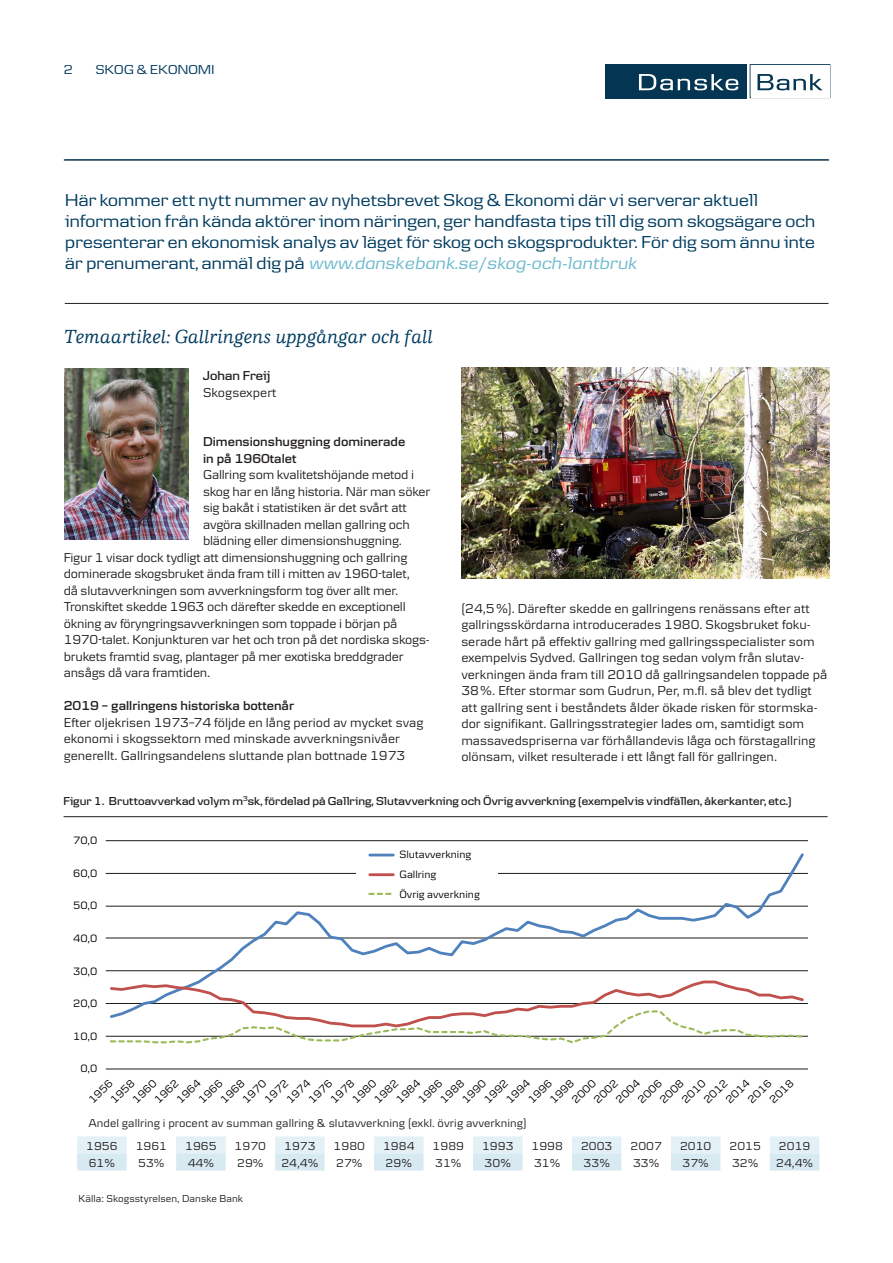
<style>
.page{position:relative;width:893px;height:1263px;background:#fff}
.page>*{position:absolute;margin:0;border:0;box-sizing:border-box;transform-origin:0 0}
.t1{font:italic 500 19.5px "Danske Human";letter-spacing:.005em;color:#003c5f}
.Brödtext{font:18px/21px "Danske Headline";letter-spacing:.01em;color:#003c5f}
.Brödtext-2{font:13.5px/16.5px "Danske Textv 2";letter-spacing:-.01em;color:#231f20}
.t2{font:600 13.5px/16.5px "Danske Textv 2";color:#231f20}
.Brödtext-3{font:13.5px "Danske Headline";letter-spacing:.02em;color:#003c5f}
.Brödtext-4{font:600 13.5px "Danske Headline";letter-spacing:.005em;color:#231f20}
.Brödtext-5{font:12px "Danske Textv 2";letter-spacing:.005em;color:#231f20}
.t3{font:600 12px "Danske Headline";letter-spacing:.005em;color:#231f20}
.t4{font:11.1px "Danske Textv 2";color:#000}
.Brödtext-6{font:10.5px "Danske Textv 2";letter-spacing:.005em;color:#231f20}
.s1{font-style:italic;color:#6dbace}
</style>
<div class="page">
<hr style="left:64px;top:160px;width:765px;height:1px;background:#231f20">
<div style="left:605px;top:64px;width:141px;height:34px;background:#043653"></div>
<svg style="left:639px;top:74px;width:99px;height:16px"></svg>
<svg style="left:750px;top:64px;width:80px;height:34px"></svg>
<hr style="left:64px;top:159px;width:764px;height:1px;background:#003c5f">
<hr style="left:65px;top:303px;width:763px;height:1px;background:#231f20">
<hr style="left:106px;top:1036px;width:702px;height:1px;background:#1d1d1b">
<hr style="left:106px;top:1003px;width:702px;height:1px;background:#1d1d1b">
<hr style="left:106px;top:970px;width:702px;height:1px;background:#1d1d1b">
<hr style="left:106px;top:938px;width:702px;height:1px;background:#1d1d1b">
<hr style="left:106px;top:906px;width:702px;height:1px;background:#1d1d1b">
<hr style="left:106px;top:840px;width:702px;height:1px;background:#1d1d1b">
<hr style="left:106px;top:873px;width:702px;height:1px;background:#1d1d1b">
<hr style="left:106px;top:1069px;width:702px;height:1px;background:#1d1d1b">
<svg style="left:108px;top:853px;width:698px;height:126px"></svg>
<svg style="left:108px;top:979px;width:698px;height:64px"></svg>
<hr style="left:370px;top:854px;width:23px;height:2px;background:#4f81bd">
<hr style="left:370px;top:873px;width:23px;height:3px;background:#c0504d">
<svg style="left:368px;top:893px;width:24px;height:2px"></svg>
<svg style="left:77px;top:1136px;width:742px;height:34px"></svg>
<hr style="left:64px;top:816px;width:764px;height:1px;background:#231f20">
<img style="left:461px;top:368px;width:368px;height:210px">
<img style="left:65px;top:369px;width:123px;height:170px">
<p class="Brödtext-3" style="left:64px;top:62px;width:11px">2</p>
<p class="Brödtext-3" style="left:96px;top:62px;width:120px">SKOG &amp; EKONOMI</p>
<p class="Brödtext" style="left:65px;top:189px;width:751px">Här kommer ett nytt nummer av nyhetsbrevet Skog &amp; Ekonomi där vi serverar aktuell information från kända aktörer inom näringen, ger handfasta tips till dig som skogsägare och presenterar en ekonomisk analys av läget för skog och skogsprodukter. För dig som ännu inte är prenumerant, anmäl dig på <span class="s1">www.danskebank.se/skog-och-lantbruk</span></p>
<p class="t1" style="left:64px;top:326px;width:371px">Temaartikel: Gallringens uppgångar och fall</p>
<p class="Brödtext-4" style="left:203px;top:368px;width:69px">Johan Freij</p>
<p class="Brödtext-2" style="left:203px;top:384px;width:75px">Skogsexpert</p>
<p class="t2" style="left:203px;top:433px;width:204px">Dimensionshuggning dominerade in på 1960talet</p>
<p class="Brödtext-2" style="left:203px;top:466px;width:213px">Gallring som kvalitetshöjande metod i</p>
<p class="Brödtext-2" style="left:203px;top:483px;width:229px">skog har en lång historia. När man söker</p>
<p class="Brödtext-2" style="left:203px;top:499px;width:205px">sig bakåt i statistiken är det svårt att</p>
<p class="Brödtext-2" style="left:203px;top:516px;width:208px">avgöra skillnaden mellan gallring och</p>
<p class="Brödtext-2" style="left:203px;top:532px;width:200px">blädning eller dimensionshuggning.</p>
<p class="Brödtext-2" style="left:64px;top:549px;width:345px">Figur 1 visar dock tydligt att dimensionshuggning och gallring</p>
<p class="Brödtext-2" style="left:64px;top:565px;width:348px">dominerade skogsbruket ända fram till i mitten av 1960-talet,</p>
<p class="Brödtext-2" style="left:64px;top:582px;width:336px">då slutavverkningen som avverkningsform tog över allt mer.</p>
<p class="Brödtext-2" style="left:64px;top:598px;width:343px">Tronskiftet skedde 1963 och därefter skedde en exceptionell</p>
<p class="Brödtext-2" style="left:64px;top:615px;width:335px">ökning av föryngringsavverkningen som toppade i början på</p>
<p class="Brödtext-2" style="left:64px;top:631px;width:367px">1970-talet. Konjunkturen var het och tron på det nordiska skogs-</p>
<p class="Brödtext-2" style="left:64px;top:648px;width:341px">brukets framtid svag, plantager på mer exotiska breddgrader</p>
<p class="Brödtext-2" style="left:64px;top:664px;width:148px">ansågs då vara framtiden.</p>
<p class="t2" style="left:64px;top:697px;width:232px">2019 – gallringens historiska bottenår</p>
<p class="Brödtext-2" style="left:64px;top:714px;width:361px">Efter oljekrisen 1973–74 följde en lång period av mycket svag ekonomi i skogssektorn med minskade avverkningsnivåer generellt. Gallringsandelens sluttande plan bottnade 1973</p>
<p class="Brödtext-2" style="left:461px;top:599px;width:367px">(24,5%). Därefter skedde en gallringens renässans efter att gallringsskördarna introducerades 1980. Skogsbruket foku&shy;serade hårt på effektiv gallring med gallringsspecialister som exempelvis Sydved. Gallringen tog sedan volym från slutav&shy;verkningen ända fram till 2010 då gallringsandelen toppade på 38%. Efter stormar som Gudrun, Per, m.fl. så blev det tydligt att gallring sent i beståndets ålder ökade risken för stormska&shy;dor signifikant. Gallringsstrategier lades om, samtidigt som massavedspriserna var förhållandevis låga och förstagallring olönsam, vilket resulterade i ett långt fall för gallringen.</p>
<p class="t3" style="left:64px;top:794px;width:729px">Figur 1. Bruttoavverkad volym m<sup>3</sup>sk, fördelad på Gallring, Slutavverkning och Övrig avverkning (exempelvis vindfällen, åkerkanter, etc.)</p>
<p class="t4" style="left:73px;top:834px;width:26px">70,0</p>
<p class="t4" style="left:73px;top:867px;width:26px">60,0</p>
<p class="t4" style="left:73px;top:899px;width:26px">50,0</p>
<p class="t4" style="left:73px;top:932px;width:26px">40,0</p>
<p class="t4" style="left:73px;top:965px;width:26px">30,0</p>
<p class="t4" style="left:73px;top:997px;width:26px">20,0</p>
<p class="t4" style="left:73px;top:1029px;width:26px">10,0</p>
<p class="t4" style="left:80px;top:1062px;width:19px">0,0</p>
<p class="t4" style="left:399px;top:848px;width:73px">Slutavverkning</p>
<p class="t4" style="left:399px;top:888px;width:82px">Övrig avverkning</p>
<p class="t4" style="left:399px;top:868px;width:38px">Gallring</p>
<p class="t4" style="left:723px;top:1097px;width:31px;rotate:-45deg">2014</p>
<p class="t4" style="left:613px;top:1097px;width:31px;rotate:-45deg">2004</p>
<p class="t4" style="left:503px;top:1097px;width:31px;rotate:-45deg">1994</p>
<p class="t4" style="left:174px;top:1097px;width:31px;rotate:-45deg">1964</p>
<p class="t4" style="left:284px;top:1097px;width:31px;rotate:-45deg">1974</p>
<p class="t4" style="left:393px;top:1097px;width:31px;rotate:-45deg">1984</p>
<p class="t4" style="left:679px;top:1097px;width:31px;rotate:-45deg">2010</p>
<p class="t4" style="left:569px;top:1097px;width:31px;rotate:-45deg">2000</p>
<p class="t4" style="left:459px;top:1097px;width:31px;rotate:-45deg">1990</p>
<p class="t4" style="left:130px;top:1097px;width:31px;rotate:-45deg">1960</p>
<p class="t4" style="left:240px;top:1097px;width:31px;rotate:-45deg">1970</p>
<p class="t4" style="left:350px;top:1097px;width:31px;rotate:-45deg">1980</p>
<p class="t4" style="left:745px;top:1097px;width:31px;rotate:-45deg">2016</p>
<p class="t4" style="left:767px;top:1097px;width:31px;rotate:-45deg">2018</p>
<p class="t4" style="left:635px;top:1097px;width:31px;rotate:-45deg">2006</p>
<p class="t4" style="left:657px;top:1097px;width:31px;rotate:-45deg">2008</p>
<p class="t4" style="left:525px;top:1097px;width:31px;rotate:-45deg">1996</p>
<p class="t4" style="left:547px;top:1097px;width:31px;rotate:-45deg">1998</p>
<p class="t4" style="left:437px;top:1097px;width:31px;rotate:-45deg">1988</p>
<p class="t4" style="left:415px;top:1097px;width:31px;rotate:-45deg">1986</p>
<p class="t4" style="left:86px;top:1097px;width:31px;rotate:-45deg">1956</p>
<p class="t4" style="left:108px;top:1097px;width:31px;rotate:-45deg">1958</p>
<p class="t4" style="left:196px;top:1097px;width:31px;rotate:-45deg">1966</p>
<p class="t4" style="left:218px;top:1097px;width:31px;rotate:-45deg">1968</p>
<p class="t4" style="left:306px;top:1097px;width:31px;rotate:-45deg">1976</p>
<p class="t4" style="left:328px;top:1097px;width:31px;rotate:-45deg">1978</p>
<p class="t4" style="left:701px;top:1097px;width:31px;rotate:-45deg">2012</p>
<p class="t4" style="left:591px;top:1097px;width:31px;rotate:-45deg">2002</p>
<p class="t4" style="left:481px;top:1097px;width:31px;rotate:-45deg">1992</p>
<p class="t4" style="left:152px;top:1097px;width:31px;rotate:-45deg">1962</p>
<p class="t4" style="left:262px;top:1097px;width:31px;rotate:-45deg">1972</p>
<p class="t4" style="left:372px;top:1097px;width:31px;rotate:-45deg">1982</p>
<p class="Brödtext-5" style="left:88px;top:1116px;width:440px">Andel gallring i procent av summan gallring &amp; slutavverkning (exkl. övrig avverkning)</p>
<p class="Brödtext-5" style="left:86px;top:1139px;width:33px">1956</p>
<p class="Brödtext-5" style="left:136px;top:1139px;width:33px">1961</p>
<p class="Brödtext-5" style="left:185px;top:1139px;width:33px">1965</p>
<p class="Brödtext-5" style="left:235px;top:1139px;width:33px">1970</p>
<p class="Brödtext-5" style="left:284px;top:1139px;width:33px">1973</p>
<p class="Brödtext-5" style="left:334px;top:1139px;width:33px">1980</p>
<p class="Brödtext-5" style="left:383px;top:1139px;width:33px">1984</p>
<p class="Brödtext-5" style="left:433px;top:1139px;width:33px">1989</p>
<p class="Brödtext-5" style="left:482px;top:1139px;width:33px">1993</p>
<p class="Brödtext-5" style="left:532px;top:1139px;width:33px">1998</p>
<p class="Brödtext-5" style="left:581px;top:1139px;width:33px">2003</p>
<p class="Brödtext-5" style="left:630px;top:1139px;width:33px">2007</p>
<p class="Brödtext-5" style="left:680px;top:1139px;width:33px">2010</p>
<p class="Brödtext-5" style="left:729px;top:1139px;width:33px">2015</p>
<p class="Brödtext-5" style="left:779px;top:1139px;width:33px">2019</p>
<p class="Brödtext-5" style="left:89px;top:1156px;width:28px">61%</p>
<p class="Brödtext-5" style="left:138px;top:1156px;width:28px">53%</p>
<p class="Brödtext-5" style="left:188px;top:1156px;width:28px">44%</p>
<p class="Brödtext-5" style="left:237px;top:1156px;width:28px">29%</p>
<p class="Brödtext-5" style="left:281px;top:1156px;width:39px">24,4%</p>
<p class="Brödtext-5" style="left:336px;top:1156px;width:28px">27%</p>
<p class="Brödtext-5" style="left:386px;top:1156px;width:28px">29%</p>
<p class="Brödtext-5" style="left:435px;top:1156px;width:28px">31%</p>
<p class="Brödtext-5" style="left:485px;top:1156px;width:28px">30%</p>
<p class="Brödtext-5" style="left:534px;top:1156px;width:28px">31%</p>
<p class="Brödtext-5" style="left:584px;top:1156px;width:28px">33%</p>
<p class="Brödtext-5" style="left:633px;top:1156px;width:28px">33%</p>
<p class="Brödtext-5" style="left:682px;top:1156px;width:28px">37%</p>
<p class="Brödtext-5" style="left:732px;top:1156px;width:28px">32%</p>
<p class="Brödtext-5" style="left:776px;top:1156px;width:39px">24,4%</p>
<p class="Brödtext-6" style="left:78px;top:1193px;width:166px">Källa: Skogsstyrelsen, Danske Bank</p>
</div>
